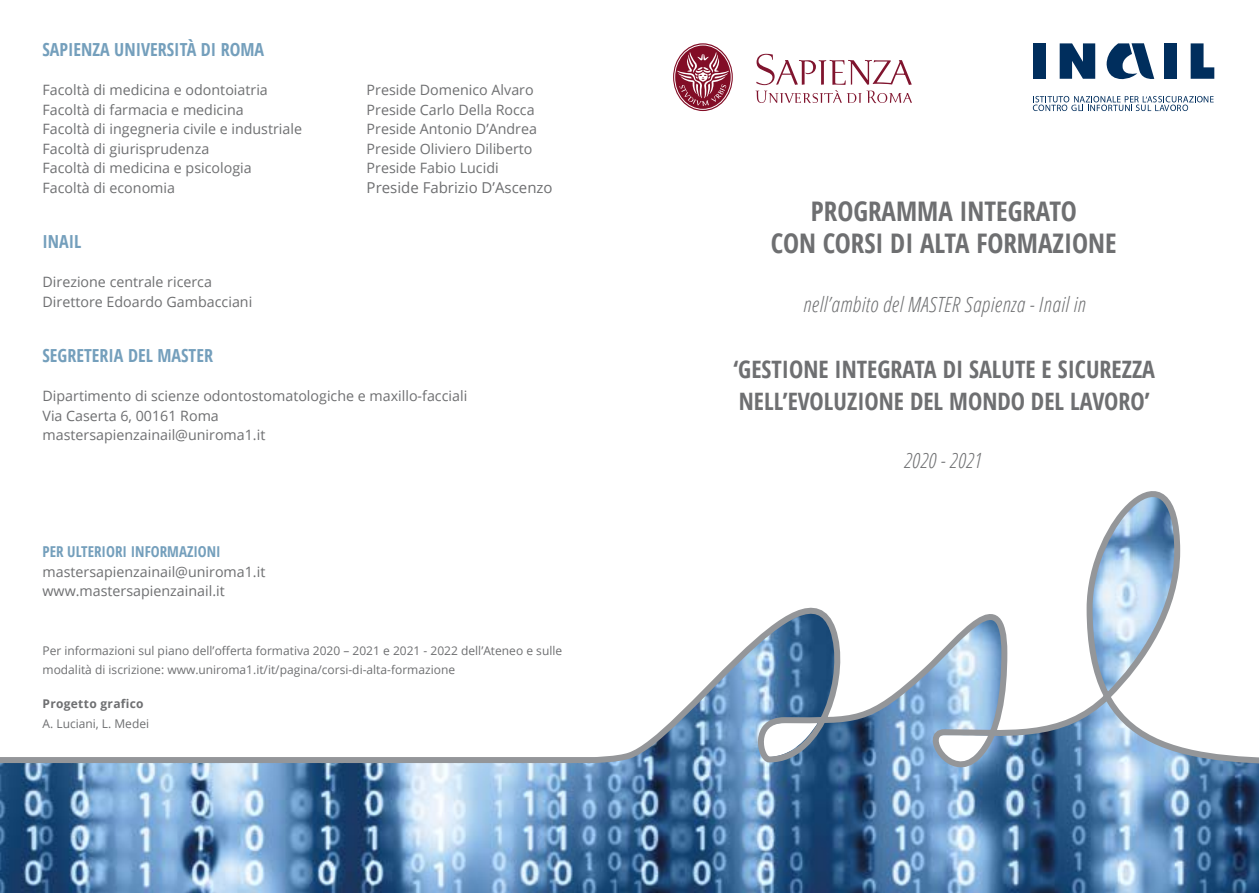
<style>
.page{position:relative;width:1259px;height:893px;background:#fff}
.page>*{position:absolute;margin:0;border:0;box-sizing:border-box;transform-origin:0 0}
.t1{font:700 condensed 27px/32.4px "Open Sans";color:#6e6f71;text-align:center}
.t2{font:700 condensed 24px/32.4px "Open Sans";color:#6e6f71}
.t3{font:italic 300 condensed 21px "Open Sans";letter-spacing:.025em;color:#6e6f71}
.t4{font:700 condensed 18px "Open Sans";color:#749fbc}
.t5{font:15px "Open Sans";color:#6e6f71}
.t6{font:700 condensed 15px "Open Sans";color:#749fbc}
.t7{font:14.25px/19.5px "Open Sans";color:#6e6f71}
.t8{font:12px/19.5px "Open Sans";color:#6e6f71}
.t9{font:700 12px "Open Sans";letter-spacing:.025em;color:#6e6f71}
</style>
<div class="page">
<svg style="left:673px;top:43px;width:60px;height:68px"></svg>
<svg style="left:755px;top:54px;width:157px;height:49px"></svg>
<svg style="left:674px;top:45px;width:57px;height:65px"></svg>
<div style="left:1033px;top:43px;width:12px;height:36px;background:#002e5d"></div>
<div style="left:1164px;top:43px;width:13px;height:36px;background:#002e5d"></div>
<svg style="left:1190px;top:43px;width:24px;height:36px"></svg>
<svg style="left:1059px;top:43px;width:36px;height:36px"></svg>
<svg style="left:1106px;top:43px;width:48px;height:37px"></svg>
<svg style="left:1033px;top:96px;width:180px;height:15px"></svg>
<svg style="left:0;top:491px;width:1259px;height:402px"></svg>
<p class="t4" style="left:43px;top:37px;width:223px">SAPIENZA UNIVERSITÀ DI ROMA</p>
<p class="t7" style="left:43px;top:80px;width:227px">Facoltà di medicina e odontoiatria</p>
<p class="t7" style="left:367px;top:80px;width:169px">Preside Domenico Alvaro</p>
<p class="t7" style="left:43px;top:100px;width:203px">Facoltà di farmacia e medicina</p>
<p class="t7" style="left:367px;top:100px;width:169px">Preside Carlo Della Rocca</p>
<p class="t7" style="left:43px;top:119px;width:261px">Facoltà di ingegneria civile e industriale</p>
<p class="t7" style="left:367px;top:119px;width:172px">Preside Antonio D’Andrea</p>
<p class="t7" style="left:43px;top:138px;width:168px">Facoltà di giurisprudenza</p>
<p class="t7" style="left:367px;top:138px;width:167px">Preside Oliviero Diliberto</p>
<p class="t7" style="left:43px;top:158px;width:211px">Facoltà di medicina e psicologia</p>
<p class="t7" style="left:367px;top:158px;width:134px">Preside Fabio Lucidi</p>
<p class="t7" style="left:43px;top:177px;width:134px">Facoltà di economia</p>
<p class="t5" style="left:367px;top:177px;width:187px">Preside Fabrizio D’Ascenzo</p>
<p class="t4" style="left:43px;top:229px;width:40px">INAIL</p>
<p class="t7" style="left:43px;top:272px;width:211px">Direzione centrale ricerca<br>Direttore Edoardo Gambacciani</p>
<p class="t4" style="left:43px;top:343px;width:172px">SEGRETERIA DEL MASTER</p>
<p class="t7" style="left:43px;top:386px;width:426px">Dipartimento di scienze odontostomatologiche e maxillo-facciali<br>Via Caserta 6, 00161 Roma<br>mastersapienzainail@uniroma1.it</p>
<p class="t6" style="left:43px;top:541px;width:180px">PER ULTERIORI INFORMAZIONI</p>
<p class="t7" style="left:43px;top:562px;width:224px">mastersapienzainail@uniroma1.it www.mastersapienzainail.it</p>
<p class="t8" style="left:43px;top:640px;width:521px">Per informazioni sul piano dell’offerta formativa 2020 – 2021 e 2021 - 2022 dell’Ateneo e sulle modalità di iscrizione: www.uniroma1.it/it/pagina/corsi-di-alta-formazione</p>
<p class="t9" style="left:43px;top:695px;width:103px">Progetto grafico</p>
<p class="t8" style="left:43px;top:713px;width:108px">A. Luciani, L. Medei</p>
<h1 class="t1" style="left:771px;top:194px;width:347px">PROGRAMMA INTEGRATO<br>CON CORSI DI ALTA FORMAZIONE</h1>
<h3 class="t3" style="left:803px;top:290px;width:284px">nell’ambito del MASTER Sapienza - Inail in</h3>
<h2 class="t2" style="left:733px;top:352px;width:423px">‘GESTIONE INTEGRATA DI SALUTE E SICUREZZA<br>NELL’EVOLUZIONE DEL MONDO DEL LAVORO’</h2>
<h3 class="t3" style="left:904px;top:446px;width:79px">2020 - 2021</h3>
</div>
